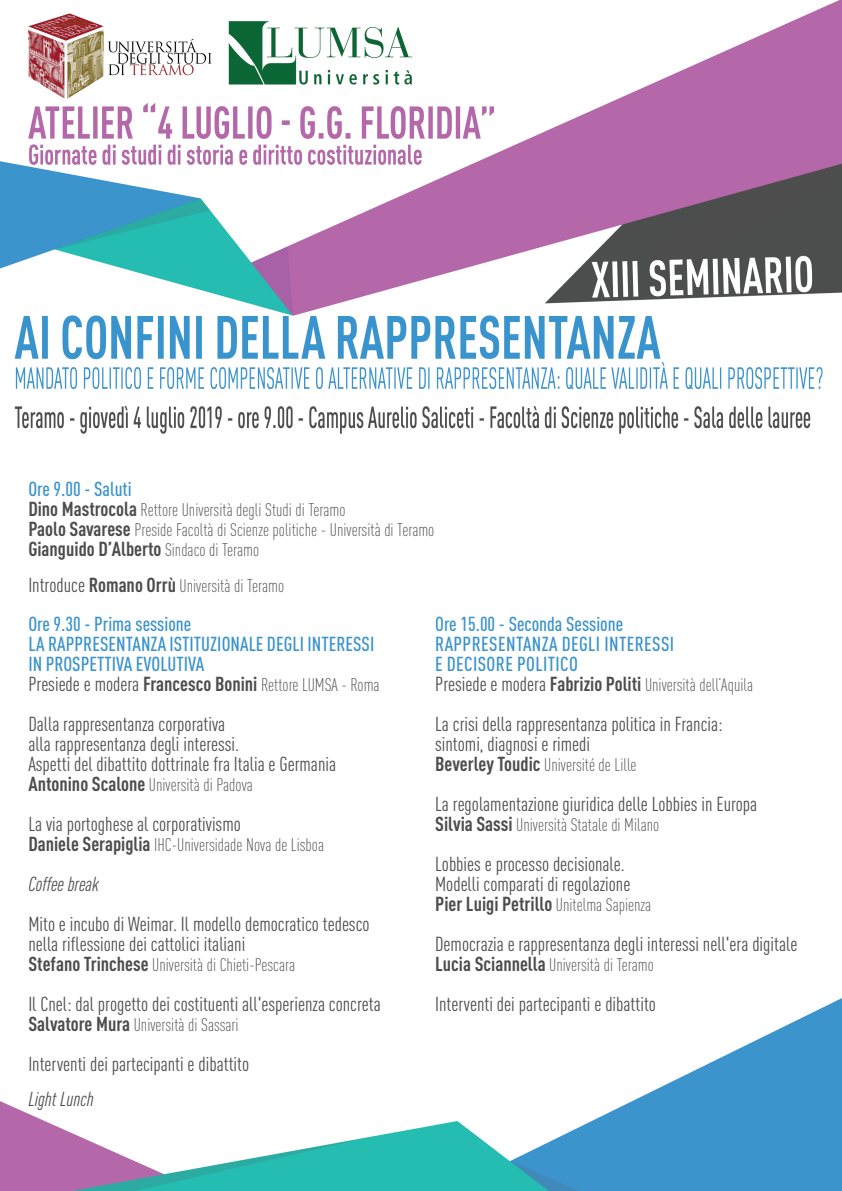
<style>
.page{position:relative;width:842px;height:1191px;background:#fff}
.page>*{position:absolute;margin:0;border:0;box-sizing:border-box;transform-origin:0 0}
.t1{font:condensed 20px/20px "DIN Pro";color:#4d4d4d}
.t2{font:500 condensed 20px/20px "DIN Pro";letter-spacing:.005em;color:#3a93cd}
.t3{font:700 condensed 20px "DIN Pro";color:#4d4d4d}
.t4{font:italic condensed 20px "DIN Pro";color:#4d4d4d}
.t5{font:300 condensed 18px/20px "DIN Pro";color:#4d4d4d}
.s1{font-weight:700;font-size:20px}
.s2{font-weight:300;font-size:18px}
.s3{font-weight:400;font-size:20px}
.s4{font-weight:700}
</style>
<div class="page">
<img style="left:0;top:0;width:842px;height:1191px">
<p class="t2" style="left:28px;top:481px;width:105px">Ore 9.00 - Saluti</p>
<p class="t5" style="left:28px;top:502px;width:407px"><span class="s1">Dino Mastrocola</span> Rettore Università degli Studi di Teramo<br><span class="s1">Paolo Savarese</span> Preside Facoltà di Scienze politiche - Università di Teramo</p>
<p class="t3" style="left:28px;top:542px;width:232px">Gianguido D’Alberto <span class="s2">Sindaco di Teramo</span></p>
<p class="t5" style="left:28px;top:578px;width:257px"><span class="s3">Introduce</span> <span class="s1">Romano Orrù</span> Università di Teramo</p>
<p class="t2" style="left:28px;top:615px;width:347px">Ore 9.30 - Prima sessione<br>LA RAPPRESENTANZA ISTITUZIONALE DEGLI INTERESSI<br>IN PROSPETTIVA EVOLUTIVA</p>
<p class="t5" style="left:28px;top:676px;width:353px"><span class="s3">Presiede e modera</span> <span class="s1">Francesco Bonini</span> Rettore LUMSA - Roma</p>
<p class="t1" style="left:28px;top:715px;width:309px">Dalla rappresentanza corporativa<br>alla rappresentanza degli interessi.<br>Aspetti del dibattito dottrinale fra Italia e Germania</p>
<p class="t5" style="left:28px;top:776px;width:226px"><span class="s1">Antonino Scalone</span> Università di Padova</p>
<p class="t1" style="left:28px;top:815px;width:214px">La via portoghese al corporativismo</p>
<p class="t5" style="left:28px;top:836px;width:297px"><span class="s1">Daniele Serapiglia</span> IHC-Universidade Nova de Lisboa</p>
<p class="t4" style="left:28px;top:876px;width:72px">Coffee break</p>
<p class="t1" style="left:28px;top:915px;width:343px">Mito e incubo di Weimar. Il modello democratico tedesco nella riflessione dei cattolici italiani</p>
<p class="t5" style="left:28px;top:956px;width:268px"><span class="s1">Stefano Trinchese</span> Università di Chieti-Pescara</p>
<p class="t1" style="left:28px;top:995px;width:354px">Il Cnel: dal progetto dei costituenti all'esperienza concreta</p>
<p class="t5" style="left:28px;top:1016px;width:212px"><span class="s1">Salvatore Mura</span> Università di Sassari</p>
<p class="t1" style="left:28px;top:1055px;width:222px">Interventi dei partecipanti e dibattito</p>
<p class="t4" style="left:28px;top:1091px;width:67px">Light Lunch</p>
<p class="t2" style="left:435px;top:615px;width:240px">Ore 15.00 - Seconda Sessione<br>RAPPRESENTANZA DEGLI INTERESSI<br>E DECISORE POLITICO</p>
<p class="t5" style="left:435px;top:676px;width:319px"><span class="s3">Presiede e modera</span> <span class="s1">Fabrizio Politi</span> Università dell’Aquila</p>
<p class="t1" style="left:435px;top:715px;width:289px">La crisi della rappresentanza politica in Francia: sintomi, diagnosi e rimedi</p>
<p class="t5" style="left:435px;top:756px;width:203px"><span class="s1">Beverley Toudic</span> Université de Lille</p>
<p class="t1" style="left:435px;top:795px;width:324px">La regolamentazione giuridica delle Lobbies in Europa</p>
<p class="t5" style="left:435px;top:816px;width:226px"><span class="s1">Silvia Sassi</span> Università Statale di Milano</p>
<p class="t1" style="left:435px;top:855px;width:218px">Lobbies e processo decisionale.<br>Modelli comparati di regolazione<br><span class="s4">Pier Luigi Petrillo</span> <span class="s2">Unitelma Sapienza</span></p>
<p class="t1" style="left:435px;top:935px;width:364px">Democrazia e rappresentanza degli interessi nell'era digitale</p>
<p class="t5" style="left:435px;top:956px;width:220px"><span class="s1">Lucia Sciannella</span> Università di Teramo</p>
<p class="t1" style="left:435px;top:995px;width:222px">Interventi dei partecipanti e dibattito</p>
</div>
